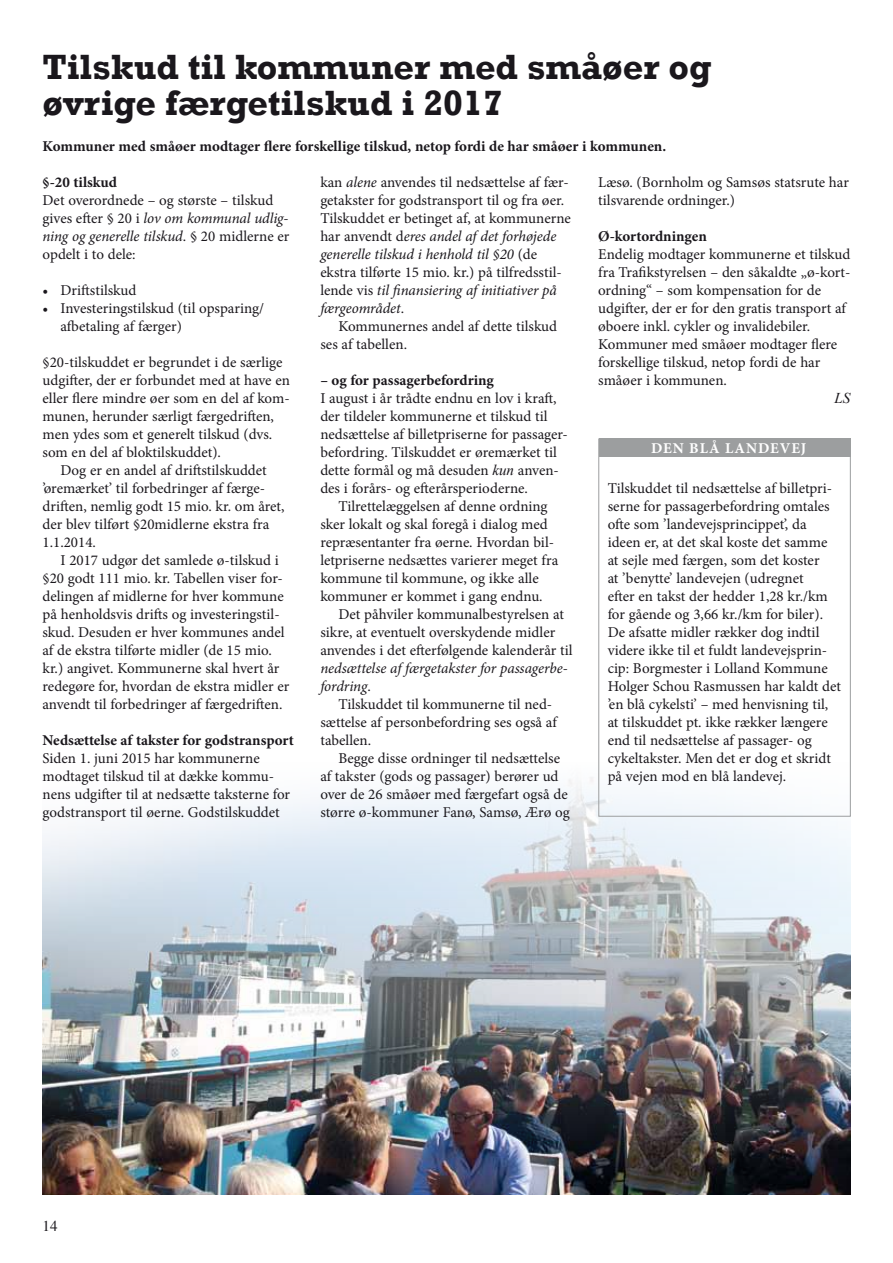
<style>
.page{position:relative;width:893px;height:1263px;background:#fff}
.page>*{position:absolute;margin:0;border:0;box-sizing:border-box;transform-origin:0 0}
.t1{font:700 36px/36px "Rockwell";color:#1a171c}
.t2{font:15px/18px "Minion Pro";color:#1a171c}
.t3{font:700 15px "Minion Pro";color:#1a171c}
.t4{font:italic 15px/18px "Minion Pro";letter-spacing:-.005em;color:#1a171c}
.t5{font:700 15px "Minion Pro";color:#fff}
.t6{font:15px "Times";color:#1a171c}
.t7{font:italic 15px "Times New Roman";color:#1a171c}
.s1{font-style:italic}
.s2{font-family:"Times New Roman";font-style:italic}
.s3{font-style:normal}
</style>
<div class="page">
<img style="left:43px;top:777px;width:807px;height:418px">
<div style="left:599px;top:439px;width:251px;height:18px;background:#9c9e9f"></div>
<div style="left:598px;top:439px;width:253px;height:378px;border:1px solid #9c9e9f"></div>
<h1 class="t1" style="left:43px;top:48px;width:671px">Tilskud til kommuner med småøer og øvrige færgetilskud i 2017</h1>
<p class="t3" style="left:43px;top:135px;width:625px">Kommuner med småøer modtager flere forskellige tilskud, netop fordi de har småøer i kommunen.</p>
<p class="t3" style="left:43px;top:171px;width:76px">§-20 tilskud</p>
<p class="t2" style="left:43px;top:191px;width:248px">Det overordnede – og største – tilskud gives efter § 20 i <span class="s1">lov om kommunal udlig&shy;ning og generelle tilskud</span>. § 20 midlerne er opdelt i to dele:</p>
<p class="t2" style="left:43px;top:281px;width:95px">• Driftstilskud</p>
<p class="t2" style="left:61px;top:299px;width:205px;text-indent:-18px">• Investeringstilskud (til opsparing/ afbetaling af færger)</p>
<p class="t2" style="left:43px;top:353px;width:242px">§20-tilskuddet er begrundet i de særlige</p>
<p class="t2" style="left:43px;top:371px;width:249px">udgifter, der er forbundet med at have en</p>
<p class="t2" style="left:43px;top:389px;width:249px">eller flere mindre øer som en del af kom-</p>
<p class="t2" style="left:43px;top:407px;width:233px">munen, herunder særligt færgedriften,</p>
<p class="t2" style="left:43px;top:425px;width:231px">men ydes som et generelt tilskud (dvs.</p>
<p class="t2" style="left:43px;top:443px;width:180px">som en del af bloktilskuddet).</p>
<p class="t2" style="left:61px;top:461px;width:208px">Dog er en andel af driftstilskuddet</p>
<p class="t2" style="left:43px;top:479px;width:224px">’øremærket’ til forbedringer af færge-</p>
<p class="t2" style="left:43px;top:497px;width:244px">driften, nemlig godt 15 mio. kr. om året,</p>
<p class="t2" style="left:43px;top:515px;width:228px">der blev tilført §20midlerne ekstra fra</p>
<p class="t2" style="left:43px;top:533px;width:55px">1.1.2014.</p>
<p class="t2" style="left:61px;top:551px;width:220px">I 2017 udgør det samlede ø-tilskud i</p>
<p class="t2" style="left:43px;top:569px;width:242px">§20 godt 111 mio. kr. Tabellen viser for-</p>
<p class="t2" style="left:43px;top:587px;width:243px">delingen af midlerne for hver kommune</p>
<p class="t2" style="left:43px;top:605px;width:239px">på henholdsvis drifts og investeringstil-</p>
<p class="t2" style="left:43px;top:623px;width:244px">skud. Desuden er hver kommunes andel</p>
<p class="t2" style="left:43px;top:641px;width:231px">af de ekstra tilførte midler (de 15 mio.</p>
<p class="t2" style="left:43px;top:659px;width:238px">kr.) angivet. Kommunerne skal hvert år</p>
<p class="t2" style="left:43px;top:677px;width:248px">redegøre for, hvordan de ekstra midler er</p>
<p class="t2" style="left:43px;top:695px;width:242px">anvendt til forbedringer af færgedriften.</p>
<p class="t3" style="left:43px;top:729px;width:253px">Nedsættelse af takster for godstransport</p>
<p class="t2" style="left:43px;top:749px;width:249px">Siden 1. juni 2015 har kommunerne modtaget tilskud til at dække kommu&shy;nens udgifter til at nedsætte taksterne for godstransport til øerne. Godstilskuddet</p>
<p class="t2" style="left:320px;top:173px;width:252px">kan <span class="s1">alene</span> anvendes til nedsættelse af fær&shy;getakster for godstransport til og fra øer.<br>Tilskuddet er betinget af, at kommunerne har anvendt d<span class="s1">eres andel af det forhøjede generelle tilskud i henhold til §20</span> (de ekstra tilførte 15 mio. kr.) på tilfredsstil&shy;lende vis <span class="s1">til finansiering af initiativer på færgeområdet</span>.</p>
<p class="t2" style="left:320px;top:317px;width:238px;text-indent:18px">Kommunernes andel af dette tilskud ses af tabellen.</p>
<p class="t3" style="left:320px;top:369px;width:175px">– og for passagerbefordring</p>
<p class="t2" style="left:320px;top:389px;width:249px">I august i år trådte endnu en lov i kraft, der tildeler kommunerne et tilskud til nedsættelse af billetpriserne for passager&shy;befordring. Tilskuddet er øremærket til dette formål og må desuden <span class="s2">kun</span> anven&shy;des i forårs- og efterårsperioderne.</p>
<p class="t2" style="left:320px;top:497px;width:239px;text-indent:18px">Tilrettelæggelsen af denne ordning sker lokalt og skal foregå i dialog med repræsentanter fra øerne. Hvordan bil&shy;letpriserne nedsættes varierer meget fra kommune til kommune, og ikke alle kommuner er kommet i gang endnu.</p>
<p class="t2" style="left:320px;top:605px;width:254px;text-indent:18px">Det påhviler kommunalbestyrelsen at sikre, at eventuelt overskydende midler anvendes i det efterfølgende kalenderår til</p>
<p class="t4" style="left:320px;top:659px;width:249px">nedsættelse af færgetakster for passagerbe&shy;fordring<span class="s3">.</span></p>
<p class="t2" style="left:320px;top:695px;width:238px;text-indent:18px">Tilskuddet til kommunerne til ned&shy;sættelse af personbefordring ses også af tabellen.</p>
<p class="t2" style="left:320px;top:749px;width:251px;text-indent:18px">Begge disse ordninger til nedsættelse af takster (gods og passager) berører ud over de 26 småøer med færgefart også de større ø-kommuner Fanø, Samsø, Ærø og</p>
<p class="t2" style="left:598px;top:173px;width:252px">Læsø. (Bornholm og Samsøs statsrute har tilsvarende ordninger.)</p>
<p class="t3" style="left:598px;top:225px;width:110px">Ø-kortordningen</p>
<p class="t2" style="left:598px;top:245px;width:254px">Endelig modtager kommunerne et tilskud fra Trafikstyrelsen – den såkaldte „ø-kort&shy;ordning“ – som kompensation for de udgifter, der er for den gratis transport af øboere inkl. cykler og invalidebiler.<br>Kommuner med småøer modtager flere forskellige tilskud, netop fordi de har småøer i kommunen.</p>
<p class="t7" style="left:835px;top:387px;width:17px">LS</p>
<p class="t5" style="left:651px;top:438px;width:86px">Den blå lande</p>
<p class="t5" style="left:780px;top:438px;width:28px">vej</p>
<p class="t2" style="left:608px;top:479px;width:235px">Tilskuddet til nedsættelse af billetpri&shy;serne for passagerbefordring omtales ofte som ’landevejsprincippet’, da ideen er, at det skal koste det samme at sejle med færgen, som det koster<br>at ’benytte’ landevejen (udregnet<br>efter en takst der hedder 1,28 kr./km for gående og 3,66 kr./km for biler).<br>De afsatte midler rækker dog indtil videre ikke til et fuldt landevejsprin&shy;cip: Borgmester i Lolland Kommune Holger Schou Rasmussen har kaldt det ’en blå cykelsti’ – med henvisning til, at tilskuddet pt. ikke rækker længere end til nedsættelse af passager- og cykeltakster. Men det er dog et skridt på vejen mod en blå landevej.</p>
<p class="t6" style="left:43px;top:1211px;width:16px">14</p>
</div>
